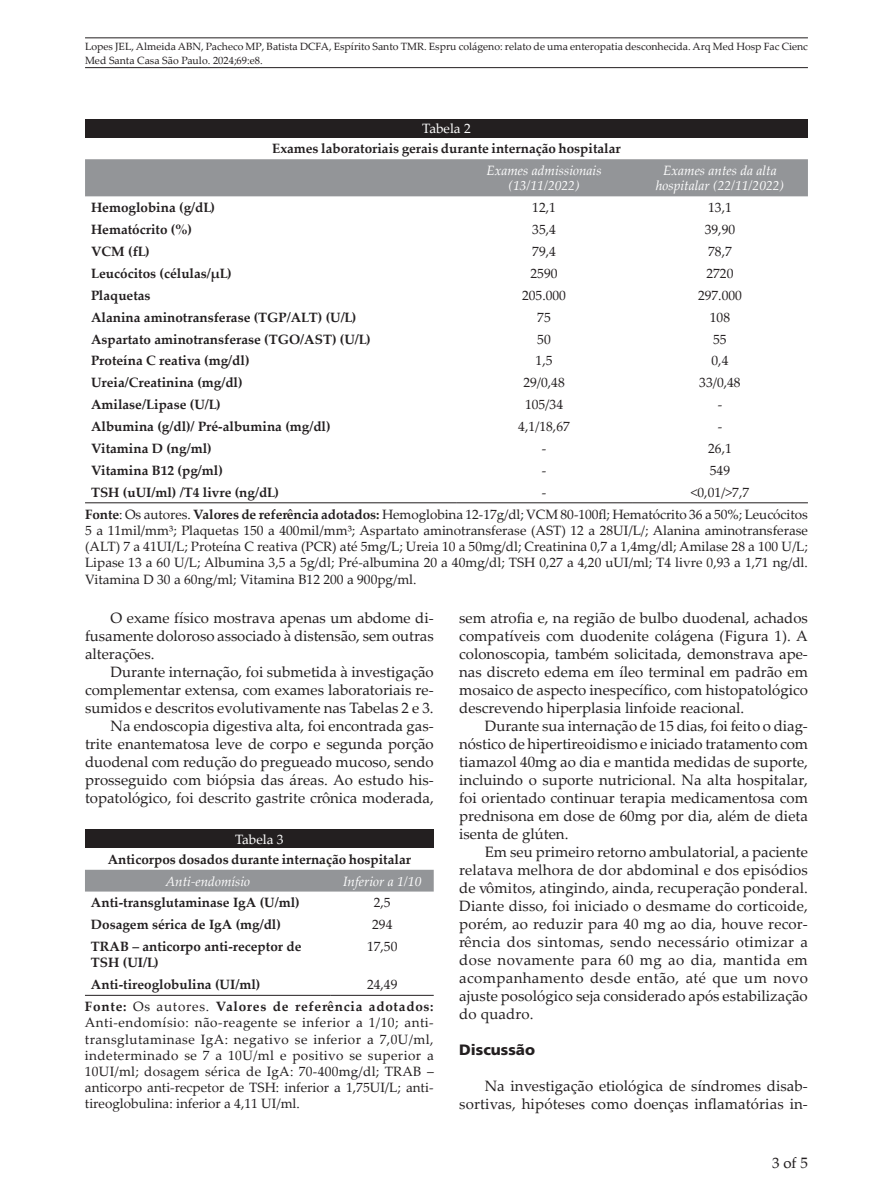
<style>
.page{position:relative;width:893px;height:1191px;background:#fff}
.page>*{position:absolute;margin:0;border:0;box-sizing:border-box;transform-origin:0 0}
.t1{font:15px/18px "Palatino Linotype";color:#231f20;text-align:justify}
.Sessão{font:900 15px "Frutiger LT Std";color:#231f20}
.t2{font:15px "Palatino";color:#231f20}
.Tabela-corpo{font:13.5px/16.2px "Palatino Linotype";color:#231f20;text-align:justify}
.Tabela-corpo-2{font:700 13.5px/16.2px "Palatino Linotype";color:#231f20}
.Tabela-título{font:700 13.5px "Palatino Linotype";color:#231f20}
.Tabela-cabeça{font:italic 13.5px/15.3px "Palatino Linotype";color:#fff;text-align:center}
.Tabela{font:13.5px "Palatino Linotype";color:#fff}
.t3{font:10.5px/13.5px "Palatino Linotype";color:#231f20}
.s1{font-weight:700}
</style>
<div class="page">
<hr style="left:85px;top:37px;width:723px;height:1px;background:#231f20">
<hr style="left:85px;top:67px;width:723px;height:1px;background:#231f20">
<div style="left:85px;top:119px;width:723px;height:18px;background:#231f20"></div>
<div style="left:85px;top:159px;width:723px;height:37px;background:#939598"></div>
<hr style="left:85px;top:502px;width:371px;height:1px;background:#231f20">
<hr style="left:456px;top:502px;width:176px;height:1px;background:#231f20">
<hr style="left:632px;top:502px;width:176px;height:1px;background:#231f20">
<div style="left:85px;top:829px;width:349px;height:19px;background:#231f20"></div>
<div style="left:85px;top:869px;width:349px;height:22px;background:#939598"></div>
<hr style="left:85px;top:995px;width:246px;height:1px;background:#231f20">
<hr style="left:331px;top:995px;width:103px;height:1px;background:#231f20">
<p class="t3" style="left:85px;top:39px;width:724px">Lopes JEL, Almeida ABN, Pacheco MP, Batista DCFA, Espírito Santo TMR. Espru colágeno: relato de uma enteropatia desconhecida. Arq Med Hosp Fac Cienc<br>Med Santa Casa São Paulo. 2024;69:e8.</p>
<p class="Tabela" style="left:422px;top:119px;width:50px">Tabela 2</p>
<p class="Tabela-título" style="left:272px;top:139px;width:350px">Exames laboratoriais gerais durante internação hospitalar</p>
<p class="Tabela-cabeça" style="left:486px;top:162px;width:117px">Exames admissionais (13/11/2022)</p>
<p class="Tabela-cabeça" style="left:656px;top:162px;width:130px">Exames antes da alta hospitalar (22/11/2022)</p>
<p class="Tabela-corpo-2" style="left:91px;top:199px;width:126px">Hemoglobina (g/dL)</p>
<p class="Tabela-corpo" style="left:532px;top:199px;width:25px">12,1</p>
<p class="Tabela-corpo" style="left:708px;top:199px;width:25px">13,1</p>
<p class="Tabela-corpo-2" style="left:91px;top:221px;width:102px">Hematócrito (%)</p>
<p class="Tabela-corpo" style="left:532px;top:221px;width:25px">35,4</p>
<p class="Tabela-corpo" style="left:705px;top:221px;width:32px">39,90</p>
<p class="Tabela-corpo-2" style="left:91px;top:243px;width:60px">VCM (fL)</p>
<p class="Tabela-corpo" style="left:532px;top:243px;width:25px">79,4</p>
<p class="Tabela-corpo" style="left:708px;top:243px;width:25px">78,7</p>
<p class="Tabela-corpo-2" style="left:91px;top:265px;width:142px">Leucócitos (células/µL)</p>
<p class="Tabela-corpo" style="left:531px;top:265px;width:28px">2590</p>
<p class="Tabela-corpo" style="left:706px;top:265px;width:28px">2720</p>
<p class="Tabela-corpo-2" style="left:91px;top:287px;width:61px">Plaquetas</p>
<p class="Tabela-corpo" style="left:522px;top:286px;width:45px">205.000</p>
<p class="Tabela-corpo" style="left:698px;top:286px;width:45px">297.000</p>
<p class="Tabela-corpo-2" style="left:91px;top:308px;width:267px">Alanina aminotransferase (TGP/ALT) (U/L)</p>
<p class="Tabela-corpo" style="left:537px;top:308px;width:15px">75</p>
<p class="Tabela-corpo" style="left:710px;top:308px;width:22px">108</p>
<p class="Tabela-corpo-2" style="left:91px;top:330px;width:281px">Aspartato aminotransferase (TGO/AST) (U/L)</p>
<p class="Tabela-corpo" style="left:537px;top:330px;width:15px">50</p>
<p class="Tabela-corpo" style="left:713px;top:330px;width:15px">55</p>
<p class="Tabela-corpo-2" style="left:91px;top:352px;width:160px">Proteína C reativa (mg/dl)</p>
<p class="Tabela-corpo" style="left:536px;top:352px;width:18px">1,5</p>
<p class="Tabela-corpo" style="left:712px;top:352px;width:18px">0,4</p>
<p class="Tabela-corpo-2" style="left:91px;top:374px;width:153px">Ureia/Creatinina (mg/dl)</p>
<p class="Tabela-corpo" style="left:523px;top:374px;width:43px">29/0,48</p>
<p class="Tabela-corpo" style="left:699px;top:374px;width:43px">33/0,48</p>
<p class="Tabela-corpo-2" style="left:91px;top:396px;width:131px">Amilase/Lipase (U/L)</p>
<p class="Tabela-corpo" style="left:525px;top:396px;width:40px">105/34</p>
<p class="Tabela-corpo" style="left:718px;top:396px;width:6px">-</p>
<p class="Tabela-corpo-2" style="left:91px;top:418px;width:241px">Albumina (g/dl)/ Pré-albumina (mg/dl)</p>
<p class="Tabela-corpo" style="left:518px;top:418px;width:53px">4,1/18,67</p>
<p class="Tabela-corpo" style="left:718px;top:418px;width:6px">-</p>
<p class="Tabela-corpo-2" style="left:91px;top:440px;width:122px">Vitamina D (ng/ml)</p>
<p class="Tabela-corpo" style="left:542px;top:440px;width:6px">-</p>
<p class="Tabela-corpo" style="left:708px;top:440px;width:25px">26,1</p>
<p class="Tabela-corpo-2" style="left:91px;top:462px;width:133px">Vitamina B12 (pg/ml)</p>
<p class="Tabela-corpo" style="left:542px;top:462px;width:6px">-</p>
<p class="Tabela-corpo" style="left:710px;top:462px;width:22px">549</p>
<p class="Tabela-corpo-2" style="left:91px;top:483px;width:189px">TSH (uUI/ml) /T4 livre (ng/dL)</p>
<p class="Tabela-corpo" style="left:542px;top:483px;width:6px">-</p>
<p class="Tabela-corpo" style="left:691px;top:483px;width:60px">&lt;0,01/&gt;7,7</p>
<p class="Tabela-corpo" style="left:85px;top:505px;width:724px"><span class="s1">Fonte</span>: Os autores. <span class="s1">Valores de referência adotados:</span> Hemoglobina 12-17g/dl; VCM 80-100fl; Hematócrito 36 a 50%; Leucócitos 5 a 11mil/mm³; Plaquetas 150 a 400mil/mm³; Aspartato aminotransferase (AST) 12 a 28UI/L/; Alanina aminotransferase (ALT) 7 a 41UI/L; Proteína C reativa (PCR) até 5mg/L; Ureia 10 a 50mg/dl; Creatinina 0,7 a 1,4mg/dl; Amilase 28 a 100 U/L; Lipase 13 a 60 U/L; Albumina 3,5 a 5g/dl; Pré-albumina 20 a 40mg/dl; TSH 0,27 a 4,20 uUI/ml; T4 livre 0,93 a 1,71 ng/dl.<br>Vitamina D 30 a 60ng/ml; Vitamina B12 200 a 900pg/ml.</p>
<p class="t1" style="left:85px;top:608px;width:350px;text-indent:26px">O exame físico mostrava apenas um abdome di&shy;fusamente doloroso associado à distensão, sem outras alterações.</p>
<p class="t1" style="left:85px;top:662px;width:350px;text-indent:26px">Durante internação, foi submetida à investigação complementar extensa, com exames laboratoriais re&shy;sumidos e descritos evolutivamente nas Tabelas 2 e 3.</p>
<p class="t1" style="left:85px;top:716px;width:350px;text-indent:26px">Na endoscopia digestiva alta, foi encontrada gas&shy;trite enantematosa leve de corpo e segunda porção duodenal com redução do pregueado mucoso, sendo prosseguido com biópsia das áreas. Ao estudo his&shy;topatológico, foi descrito gastrite crônica moderada,</p>
<p class="Tabela" style="left:235px;top:829px;width:50px">Tabela 3</p>
<p class="Tabela-título" style="left:108px;top:849px;width:305px">Anticorpos dosados durante internação hospitalar</p>
<p class="Tabela-cabeça" style="left:166px;top:873px;width:86px">Anti-endomísio</p>
<p class="Tabela-cabeça" style="left:343px;top:873px;width:80px">Inferior a 1/10</p>
<p class="Tabela-corpo-2" style="left:91px;top:894px;width:210px">Anti-transglutaminase IgA (U/ml)</p>
<p class="Tabela-corpo" style="left:374px;top:894px;width:18px">2,5</p>
<p class="Tabela-corpo-2" style="left:91px;top:916px;width:191px">Dosagem sérica de IgA (mg/dl)</p>
<p class="Tabela-corpo" style="left:372px;top:916px;width:22px">294</p>
<p class="Tabela-corpo-2" style="left:91px;top:938px;width:212px">TRAB – anticorpo anti-receptor de<br>TSH (UI/L)</p>
<p class="Tabela-corpo" style="left:367px;top:938px;width:32px">17,50</p>
<p class="Tabela-corpo-2" style="left:91px;top:976px;width:171px">Anti-tireoglobulina (UI/ml)</p>
<p class="Tabela-corpo" style="left:367px;top:976px;width:32px">24,49</p>
<p class="Tabela-corpo" style="left:85px;top:998px;width:350px"><span class="s1">Fonte:</span> Os autores. <span class="s1">Valores de referência adotados:<br></span>Anti-endomísio: não-reagente se inferior a 1/10; anti&shy;transglutaminase IgA: negativo se inferior a 7,0U/ml, indeterminado se 7 a 10U/ml e positivo se superior a 10UI/ml; dosagem sérica de IgA: 70-400mg/dl; TRAB – anticorpo anti-recpetor de TSH: inferior a 1,75UI/L; anti&shy;tireoglobulina: inferior a 4,11 UI/ml.</p>
<p class="t1" style="left:459px;top:608px;width:350px">sem atrofia e, na região de bulbo duodenal, achados compatíveis com duodenite colágena (Figura 1). A colonoscopia, também solicitada, demonstrava ape&shy;nas discreto edema em íleo terminal em padrão em mosaico de aspecto inespecífico, com histopatológico descrevendo hiperplasia linfoide reacional.</p>
<p class="t1" style="left:459px;top:716px;width:350px;text-indent:26px">Durante sua internação de 15 dias, foi feito o diag&shy;nóstico de hipertireoidismo e iniciado tratamento com tiamazol 40mg ao dia e mantida medidas de suporte, incluindo o suporte nutricional. Na alta hospitalar, foi orientado continuar terapia medicamentosa com prednisona em dose de 60mg por dia, além de dieta isenta de glúten.</p>
<p class="t1" style="left:459px;top:842px;width:350px;text-indent:26px">Em seu primeiro retorno ambulatorial, a paciente relatava melhora de dor abdominal e dos episódios de vômitos, atingindo, ainda, recuperação ponderal.<br>Diante disso, foi iniciado o desmame do corticoide, porém, ao reduzir para 40 mg ao dia, houve recor&shy;rência dos sintomas, sendo necessário otimizar a dose novamente para 60 mg ao dia, mantida em acompanhamento desde então, até que um novo ajuste posológico seja considerado após estabilização do quadro.</p>
<p class="Sessão" style="left:459px;top:1041px;width:77px">Discussão</p>
<p class="t1" style="left:459px;top:1076px;width:350px;text-align:right">Na investigação etiológica de síndromes disab&shy;sortivas, hipóteses como doenças inflamatórias in-</p>
<p class="t2" style="left:772px;top:1154px;width:37px">3 of 5</p>
</div>
